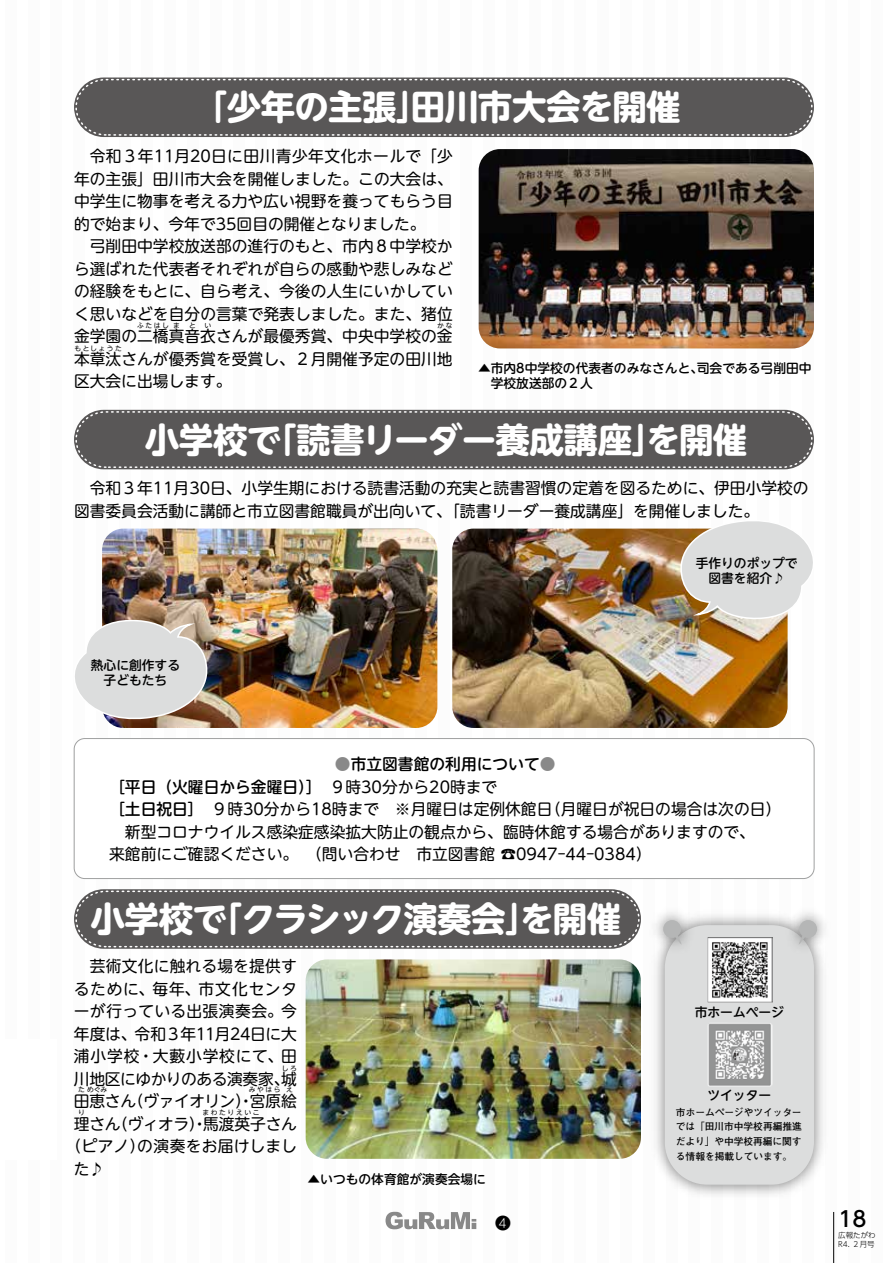
<style>
.page{position:relative;width:893px;height:1263px;background:#fff}
.page>*{position:absolute;margin:0;border:0;box-sizing:border-box;transform-origin:0 0}
.t1{font:700 34.5px "UD Shin M Go Pro";letter-spacing:-.02em;color:#fff}
.t2{font:700 34.5px "UD Shin M Go Pro";letter-spacing:-.04em;color:#fff}
.t3{font:500 21.3px "UD Shin Go NT Pro";color:#000}
.t4{font:15.75px/22.5px "UD Shin M Go Pro";color:#000}
.t5{font:500 15.75px "UD Shin M Go Pro";color:#000}
.t6{font:300 15.75px "UD Shin M Go Pro";color:#000}
.t7{font:500 12.75px/15px "UD Shin M Go Pro";color:#000;text-align:center}
.t8{font:700 9.75px/14.7px "Futo Go B101 Pro";letter-spacing:-.005em;color:#000;text-align:justify}
.t9{font:300 7.5px/8.6px "UD Shin Go Pro";color:#000}
.t10{font:6.75px "UD Shin M Go Pro";letter-spacing:.24em;color:#000}
.s1{color:#898989}
.s2{font-weight:400}
</style>
<div class="page">
<div style="left:74px;top:738px;width:740px;height:141px;border:1px solid #9fa0a0;border-radius:11px"></div>
<svg style="left:74px;top:77px;width:740px;height:60px"></svg>
<div style="left:75px;top:78px;width:738px;height:58px;background:#595757"></div>
<img style="left:654px;top:915px;width:169px;height:281px">
<div style="left:665px;top:925px;width:149px;height:260px;background:#dcdddd;border-radius:43px"></div>
<img style="left:779px;top:912px;width:47px;height:52px">
<svg style="left:798px;top:929px;width:11px;height:16px"></svg>
<div style="left:799px;top:920px;width:18px;height:18px;background:#b5b6b6;border-radius:50%"></div>
<img style="left:654px;top:912px;width:47px;height:52px">
<svg style="left:671px;top:929px;width:11px;height:16px"></svg>
<div style="left:663px;top:920px;width:18px;height:18px;background:#b5b6b6;border-radius:50%"></div>
<svg style="left:386px;top:1212px;width:90px;height:17px"></svg>
<img style="left:707px;top:938px;width:65px;height:148px">
<div style="left:75px;top:410px;width:738px;height:59px;background:#595757"></div>
<div style="left:74px;top:889px;width:567px;height:60px;background:#7f7e7e;border-radius:30px"></div>
<svg style="left:75px;top:890px;width:565px;height:58px;background:#5f5e5e"></svg>
<img style="left:102px;top:529px;width:335px;height:199px">
<img style="left:306px;top:959px;width:335px;height:200px">
<img style="left:452px;top:529px;width:336px;height:199px">
<img style="left:479px;top:149px;width:335px;height:199px">
<svg style="left:75px;top:612px;width:133px;height:114px;background:#d1cbc7"></svg>
<svg style="left:680px;top:521px;width:133px;height:106px;background:#d9d5ce"></svg>
<hr style="left:833px;top:1212px;width:1px;height:51px;background:#000">
<h1 class="t1" style="left:193px;top:79px;width:490px">「少年の主張田川市大会を開催</h1>
<h1 class="t1" style="left:396px;top:79px;width:36px">」</h1>
<p class="t4" style="left:74px;top:144px;width:380px">　令和３年11月20日に田川青少年文化ホールで「少年の主張」田川市大会を開催しました。この大会は、中学生に物事を考える力や広い視野を養ってもらう目的で始まり、今年で35回目の開催となりました。<br>　弓削田中学校放送部の進行のもと、市内８中学校から選ばれた代表者それぞれが自らの感動や悲しみなどの経験をもとに、自ら考え、今後の人生にいかしていく思いなどを自分の言葉で発表しました。また、猪位金学園の二橋真音衣さんが最優秀賞、中央中学校の金本章汰さんが優秀賞を受賞し、２月開催予定の田川地区大会に出場します。</p>
<p class="t10" style="left:137px;top:320px;width:33px">ふたはし</p>
<p class="t10" style="left:173px;top:320px;width:8px">ま</p>
<p class="t10" style="left:189px;top:320px;width:8px">と</p>
<p class="t10" style="left:205px;top:320px;width:8px">い</p>
<p class="t10" style="left:437px;top:320px;width:17px">かな</p>
<p class="t10" style="left:74px;top:343px;width:49px">もとしょうた</p>
<p class="t7" style="left:697px;top:360px;width:116px">司会である弓削田中</p>
<p class="t7" style="left:478px;top:360px;width:227px;text-align:left">▲市内8中学校の代表者のみなさんと、　学校放送部の２人</p>
<h1 class="t1" style="left:262px;top:411px;width:487px">「読書リーダー養成講座を開催</h1>
<h1 class="t1" style="left:145px;top:411px;width:138px">小学校で</h1>
<h1 class="t1" style="left:632px;top:411px;width:36px">」</h1>
<p class="t4" style="left:74px;top:476px;width:736px">　令和３年11月30日、小学生期における読書活動の充実と読書習慣の定着を図るために、伊田小学校の図書委員会活動に講師と市立図書館職員が出向いて、「読書リーダー養成講座」を開催しました。</p>
<p class="t7" style="left:696px;top:555px;width:103px">手作りのポップで図書を紹介♪</p>
<p class="t7" style="left:91px;top:657px;width:91px">熱心に創作する子どもたち</p>
<p class="t5" style="left:335px;top:751px;width:222px"><span class="s1">●</span>市立図書館の利用について<span class="s1">●</span></p>
<p class="t5" style="left:109px;top:774px;width:390px">［平日（火曜日から金曜日）］　<span class="s2">９時30分から20時まで</span></p>
<p class="t4" style="left:545px;top:797px;width:238px">（月曜日が祝日の場合は次の日(</p>
<p class="t5" style="left:109px;top:796px;width:96px">［土日祝日］</p>
<p class="t4" style="left:109px;top:820px;width:647px">　新型コロナウイルス感染症感染拡大防止の観点から、臨時休館する場合がありますので、来館前にご確認ください。　（問い合わせ　市立図書館 ☎0947-44-0384(</p>
<p class="t4" style="left:212px;top:797px;width:342px">９時30分から18時まで　※月曜日は定例休館日</p>
<h1 class="t2" style="left:208px;top:891px;width:415px">「クラシック演奏会を開催</h1>
<h1 class="t1" style="left:90px;top:891px;width:138px">小学校で</h1>
<h1 class="t1" style="left:505px;top:891px;width:36px">」</h1>
<p class="t4" style="left:74px;top:954px;width:225px;text-align:right">　芸術文化に触れる場を提供するために、毎年、市文化センターが行っている出張演奏会。今年度は、令和３年11月24日に大浦小学校・大藪小学校にて、田川地区にゆかりのある演奏家城、宮原絵</p>
<p class="t10" style="left:282px;top:1063px;width:17px">しろ</p>
<p class="t10" style="left:78px;top:1084px;width:31px">ためぐみ</p>
<p class="t10" style="left:286px;top:1084px;width:8px">え</p>
<p class="t10" style="left:249px;top:1084px;width:33px">みやはら</p>
<p class="t4" style="left:128px;top:1089px;width:128px">（ヴァイオリン）・</p>
<p class="t4" style="left:74px;top:1089px;width:64px">田恵さん</p>
<p class="t10" style="left:78px;top:1107px;width:8px">り</p>
<p class="t10" style="left:202px;top:1107px;width:59px">まわたりえいこ</p>
<p class="t4" style="left:112px;top:1111px;width:97px">（ヴィオラ）・</p>
<p class="t4" style="left:203px;top:1111px;width:95px">馬渡英子さん</p>
<p class="t4" style="left:74px;top:1111px;width:48px">理さん</p>
<p class="t4" style="left:74px;top:1134px;width:73px;text-indent:-8px">（ピアノ）た♪</p>
<p class="t4" style="left:137px;top:1134px;width:161px">の演奏をお届けしまし</p>
<p class="t7" style="left:308px;top:1171px;width:180px">▲いつもの体育館が演奏会場に</p>
<p class="t6" style="left:495px;top:1210px;width:17px">4</p>
<p class="t7" style="left:695px;top:1004px;width:91px">市ホームページ</p>
<p class="t7" style="left:707px;top:1087px;width:65px">ツイッター</p>
<p class="t8" style="left:676px;top:1103px;width:127px">市ホームページやツイッターでは「田川市中学校再編推進だより」や中学校再編に関する情報を掲載しています。</p>
<h2 class="t3" style="left:838px;top:1202px;width:30px">18</h2>
<p class="t9" style="left:838px;top:1231px;width:39px">広報たがわ<br>R4. ２月号</p>
</div>
